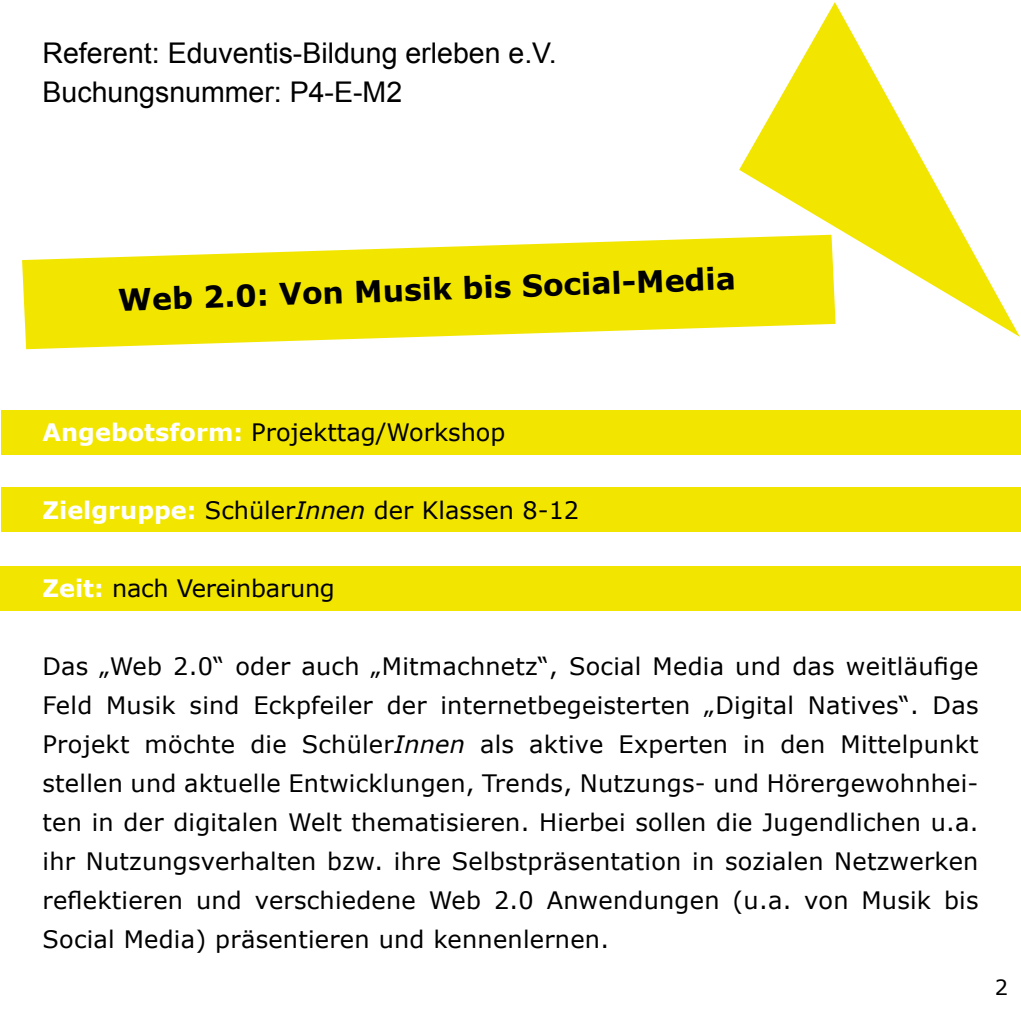
<style>
.page{position:relative;width:1021px;height:1021px;background:#fff}
.page>*{position:absolute;margin:0;border:0;box-sizing:border-box;transform-origin:0 0}
.t1{font:700 30px "Verdana";color:#000}
.t2{font:28.5px/39px "Arial";color:#000}
.t3{font:24px/39px "Verdana";color:#000;text-align:justify}
.t4{font:21px "Verdana";color:#000}
.s1{font-weight:700;color:#fff}
.s2{font-style:italic}
</style>
<div class="page">
<svg style="left:22px;top:237px;width:717px;height:112px;fill:#f2e600"></svg>
<div style="left:1px;top:410px;width:1019px;height:45px;background:#f2e600"></div>
<div style="left:1px;top:487px;width:1019px;height:44px;background:#f2e600"></div>
<div style="left:0;top:566px;width:1020px;height:44px;background:#f2e600"></div>
<svg style="left:739px;top:2px;width:280px;height:335px"></svg>
<p class="t2" style="left:43px;top:34px;width:515px">Referent: Eduventis-Bildung erleben e.V.<br>Buchungsnummer: P4-E-M2</p>
<p class="t1" style="left:117px;top:278px;width:619px;rotate:-2deg">Web 2.0: Von Musik bis Social-Media</p>
<p class="t3" style="left:43px;top:413px;width:464px"><span class="s1">Angebotsform:</span> Projekttag/Workshop</p>
<p class="t3" style="left:43px;top:491px;width:538px"><span class="s1">Zielgruppe:</span> Schüler<span class="s2">Innen</span> der Klassen 8-12</p>
<p class="t3" style="left:43px;top:569px;width:294px"><span class="s1">Zeit:</span> nach Vereinbarung</p>
<p class="t3" style="left:43px;top:647px;width:937px">Das „Web 2.0“ oder auch „Mitmachnetz“, Social Media und das weitläufige Feld Musik sind Eckpfeiler der internetbegeisterten „Digital Natives“. Das Projekt möchte die Schüler<span class="s2">Innen</span> als aktive Experten in den Mittelpunkt stellen und aktuelle Entwicklungen, Trends, Nutzungs- und Hörergewohnhei&shy;ten in der digitalen Welt thematisieren. Hierbei sollen die Jugendlichen u.a. ihr Nutzungsverhalten bzw. ihre Selbstpräsentation in sozialen Netzwerken reflektieren und verschiedene Web 2.0 Anwendungen (u.a. von Musik bis Social Media) präsentieren und kennenlernen.</p>
<p class="t4" style="left:994px;top:972px;width:15px">2</p>
</div>
